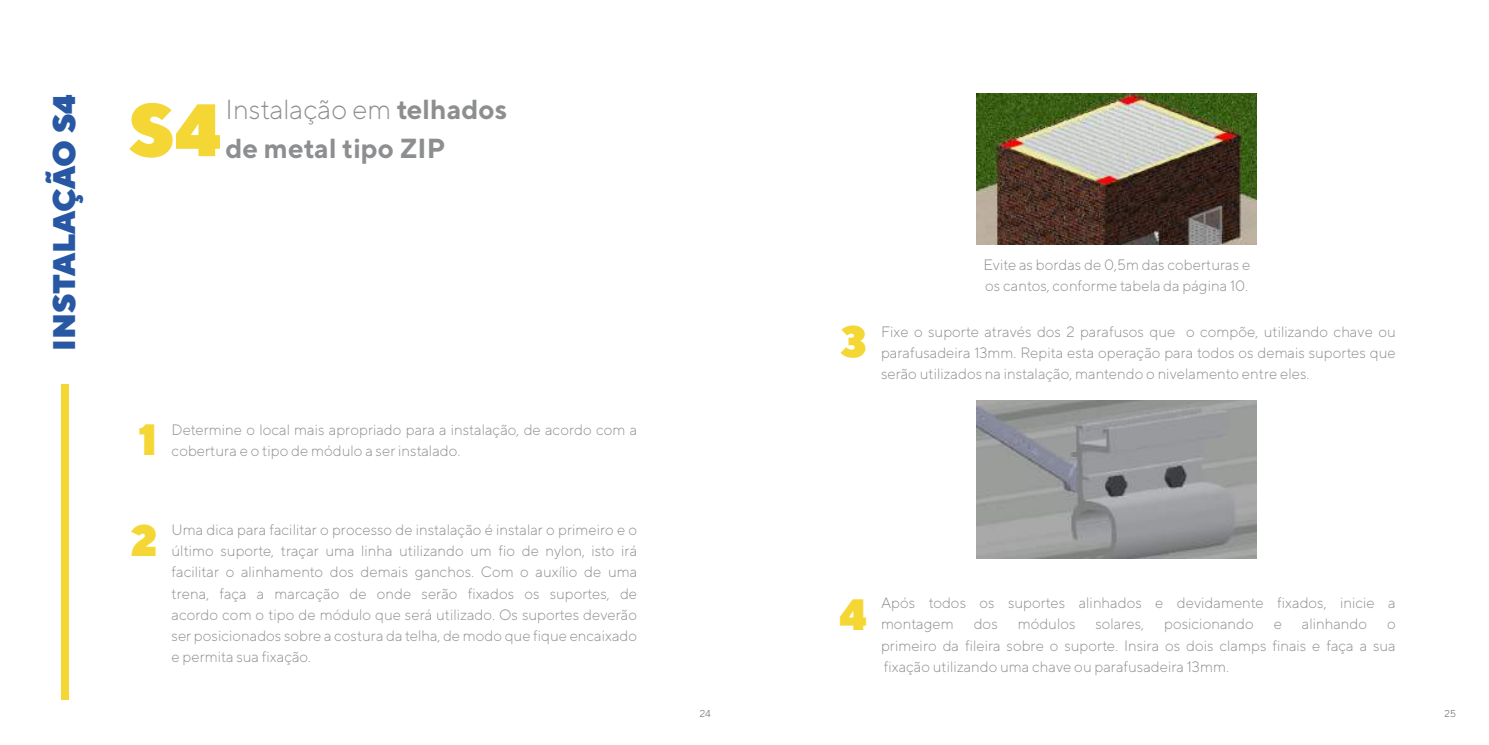
<style>
.page{position:relative;width:1489px;height:745px;background:#fff}
.page>*{position:absolute;margin:0;border:0;box-sizing:border-box;transform-origin:0 0}
.t1{font:900 74px "TT Norms";color:#f4d734}
.t2{font:900 43.75px "TT Norms";color:#f4d734}
.t3{font:900 31.25px "TT Norms";color:#2857a4}
.t4{font:700 27.5px/38.8px "TT Norms";color:#8c8e90}
.t5{font:300 15px/21.2px "TT Norms";color:#8b8e91;text-align:justify}
.t6{font:300 10px "TT Norms";color:#5a5858}
.s1{font-weight:300}
</style>
<div class="page">
<div style="left:61px;top:384px;width:7px;height:315px;background:#f4d734"></div>
<img style="left:976px;top:93px;width:280px;height:151px">
<img style="left:976px;top:400px;width:280px;height:158px">
<h3 class="t3" style="left:44px;top:351px;width:258px;rotate:-90deg">INSTALAÇÃO S4</h3>
<h1 class="t1" style="left:128px;top:82px;width:94px">S4</h1>
<h3 class="t4" style="left:225px;top:90px;width:283px"><span class="s1">Instalação em</span> telhados de metal tipo ZIP</h3>
<h2 class="t2" style="left:138px;top:410px;width:21px">1</h2>
<p class="t5" style="left:172px;top:418px;width:467px">Determine o local mais apropriado para a instalação, de acordo com a</p>
<p class="t5" style="left:172px;top:439px;width:290px">cobertura e o tipo de módulo a ser instalado.</p>
<h2 class="t2" style="left:130px;top:511px;width:29px">2</h2>
<p class="t5" style="left:172px;top:518px;width:467px">Uma dica para facilitar o processo de instalação é instalar o primeiro e o último suporte, traçar uma linha utilizando um fio de nylon, isto irá facilitar o alinhamento dos demais ganchos. Com o auxílio de uma trena, faça a marcação de onde serão fixados os suportes, de acordo com o tipo de módulo que será utilizado. Os suportes deverão ser posicionados sobre a costura da telha, de modo que fique encaixado e permita sua fixação.</p>
<h2 class="t2" style="left:840px;top:312px;width:28px">3</h2>
<p class="t5" style="left:983px;top:254px;width:268px">Evite as bordas de 0,5m das coberturas e os cantos, conforme tabela da página 10.</p>
<p class="t5" style="left:881px;top:320px;width:516px">Fixe o suporte através dos 2 parafusos que o compõe, utilizando chave ou parafusadeira 13mm. Repita esta operação para todos os demais suportes que serão utilizados na instalação, mantendo o nivelamento entre eles.</p>
<h2 class="t2" style="left:839px;top:585px;width:29px">4</h2>
<p class="t5" style="left:881px;top:591px;width:516px">Após todos os suportes alinhados e devidamente fixados, inicie a montagem</p>
<p class="t5" style="left:973px;top:613px;width:26px">dos</p>
<p class="t5" style="left:1017px;top:613px;width:59px">módulos</p>
<p class="t5" style="left:1095px;top:613px;width:50px">solares,</p>
<p class="t5" style="left:1164px;top:613px;width:91px">posicionando</p>
<p class="t5" style="left:1273px;top:613px;width:10px">e</p>
<p class="t5" style="left:1301px;top:613px;width:67px">alinhando</p>
<p class="t5" style="left:881px;top:613px;width:516px;text-indent:506px">o primeiro da fileira sobre o suporte. Insira os dois clamps finais e faça a sua fixação utilizando uma chave ou parafusadeira 13mm.</p>
<p class="t6" style="left:699px;top:706px;width:13px">24</p>
<p class="t6" style="left:1444px;top:706px;width:13px">25</p>
</div>
